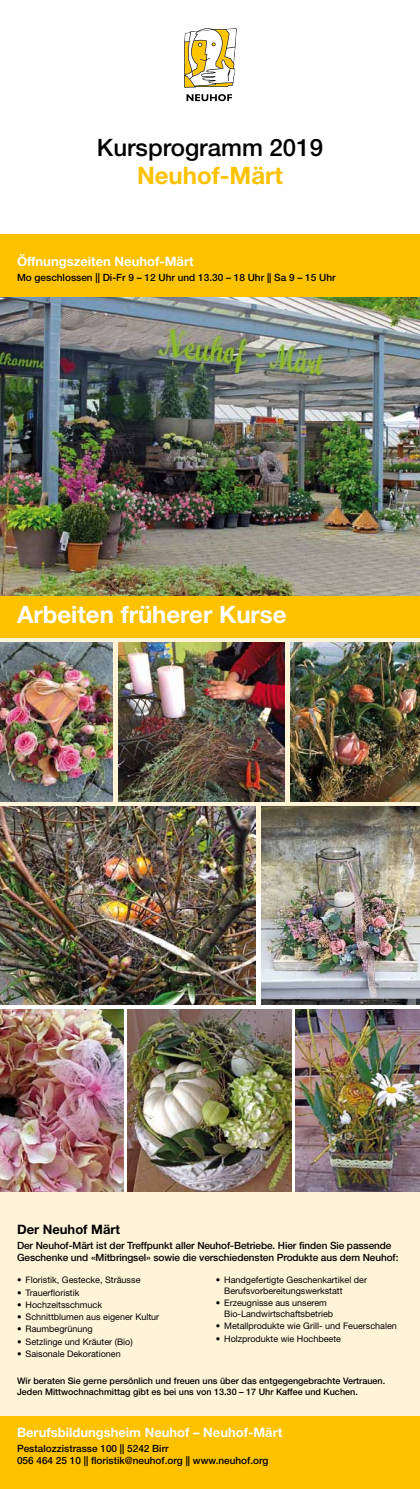
<style>
.page{position:relative;width:420px;height:1489px;background:#fff}
.page>*{position:absolute;margin:0;border:0;box-sizing:border-box;transform-origin:0 0}
.t1{font:24px "Helvetica Neue Bold";color:#fff}
.t2{font:24px "Helvetica Neue Medium";color:#000}
.t3{font:24px "Helvetica Neue Bold";color:#fcc200}
.t4{font:13px "Helvetica Neue Bold";color:#fff}
.t5{font:13px "Helvetica Neue Bold";color:#000}
.t6{font:10px/12px "Helvetica Neue Medium";letter-spacing:-.01em;color:#000}
.t7{font:9px/10.8px "Helvetica Neue Roman";color:#000}
.t8{font:9px/10.8px "Helvetica Neue Medium";color:#000}
</style>
<div class="page">
<div style="left:0;top:1191px;width:420px;height:225px;background:#fff3d8"></div>
<div style="left:0;top:1416px;width:420px;height:72px;background:#fcc200"></div>
<div style="left:0;top:595px;width:420px;height:298px;background:#fff3d8"></div>
<div style="left:0;top:595px;width:420px;height:43px;background:#fcc200"></div>
<img style="left:261px;top:807px;width:159px;height:197px">
<img style="left:0;top:807px;width:255px;height:197px">
<img style="left:118px;top:642px;width:167px;height:159px">
<img style="left:290px;top:642px;width:130px;height:159px">
<svg style="left:184px;top:28px;width:52px;height:60px"></svg>
<svg style="left:186px;top:94px;width:46px;height:7px"></svg>
<div style="left:0;top:234px;width:420px;height:64px;background:#fcc200"></div>
<img style="left:0;top:298px;width:420px;height:297px">
<img style="left:128px;top:1009px;width:163px;height:182px">
<img style="left:0;top:642px;width:113px;height:159px">
<img style="left:296px;top:1009px;width:124px;height:182px">
<img style="left:0;top:1009px;width:123px;height:182px">
<h1 class="t2" style="left:97px;top:133px;width:227px">Kursprogramm 2019</h1>
<h1 class="t3" style="left:137px;top:161px;width:147px">Neuhof-Märt</h1>
<h2 class="t4" style="left:17px;top:253px;width:178px">Öffnungszeiten Neuhof-Märt</h2>
<p class="t6" style="left:17px;top:271px;width:320px">Mo geschlossen || Di-Fr 9 – 12 Uhr und 13.30 – 18 Uhr || Sa 9 – 15 Uhr</p>
<h1 class="t1" style="left:17px;top:599px;width:271px">Arbeiten früherer Kurse</h1>
<h2 class="t5" style="left:17px;top:1221px;width:105px">Der Neuhof Märt</h2>
<p class="t6" style="left:17px;top:1239px;width:383px">Der Neuhof-Märt ist der Treffpunkt aller Neuhof-Betriebe. Hier finden Sie passende<br>Geschenke und «Mitbringsel» sowie die verschiedensten Produkte aus dem Neuhof:</p>
<p class="t7" style="left:17px;top:1274px;width:125px">• Floristik, Gestecke, Sträusse</p>
<p class="t7" style="left:17px;top:1286px;width:64px">• Trauerfloristik</p>
<p class="t7" style="left:17px;top:1298px;width:87px">• Hochzeitsschmuck</p>
<p class="t7" style="left:17px;top:1311px;width:144px">• Schnittblumen aus eigener Kultur</p>
<p class="t7" style="left:17px;top:1323px;width:77px">• Raumbegrünung</p>
<p class="t7" style="left:17px;top:1335px;width:117px">• Setzlinge und Kräuter (Bio)</p>
<p class="t7" style="left:17px;top:1347px;width:105px">• Saisonale Dekorationen</p>
<p class="t7" style="left:224px;top:1274px;width:144px;text-indent:-9px">• Handgefertigte Geschenkartikel der<br>Berufsvorbereitungswerkstatt</p>
<p class="t7" style="left:224px;top:1297px;width:110px;text-indent:-9px">• Erzeugnisse aus unserem<br>Bio-Landwirtschaftsbetrieb</p>
<p class="t7" style="left:215px;top:1320px;width:183px">• Metallprodukte wie Grill- und Feuerschalen</p>
<p class="t7" style="left:215px;top:1332px;width:127px">• Holzprodukte wie Hochbeete</p>
<p class="t8" style="left:17px;top:1375px;width:369px">Wir beraten Sie gerne persönlich und freuen uns über das entgegengebrachte Vertrauen.<br>Jeden Mittwochnachmittag gibt es bei uns von 13.30 – 17 Uhr Kaffee und Kuchen.</p>
<h2 class="t4" style="left:17px;top:1424px;width:267px">Berufsbildungsheim Neuhof – Neuhof-Märt</h2>
<p class="t6" style="left:17px;top:1442px;width:253px">Pestalozzistrasse 100 || 5242 Birr<br>056 464 25 10 || floristik@neuhof.org || www.neuhof.org</p>
</div>
